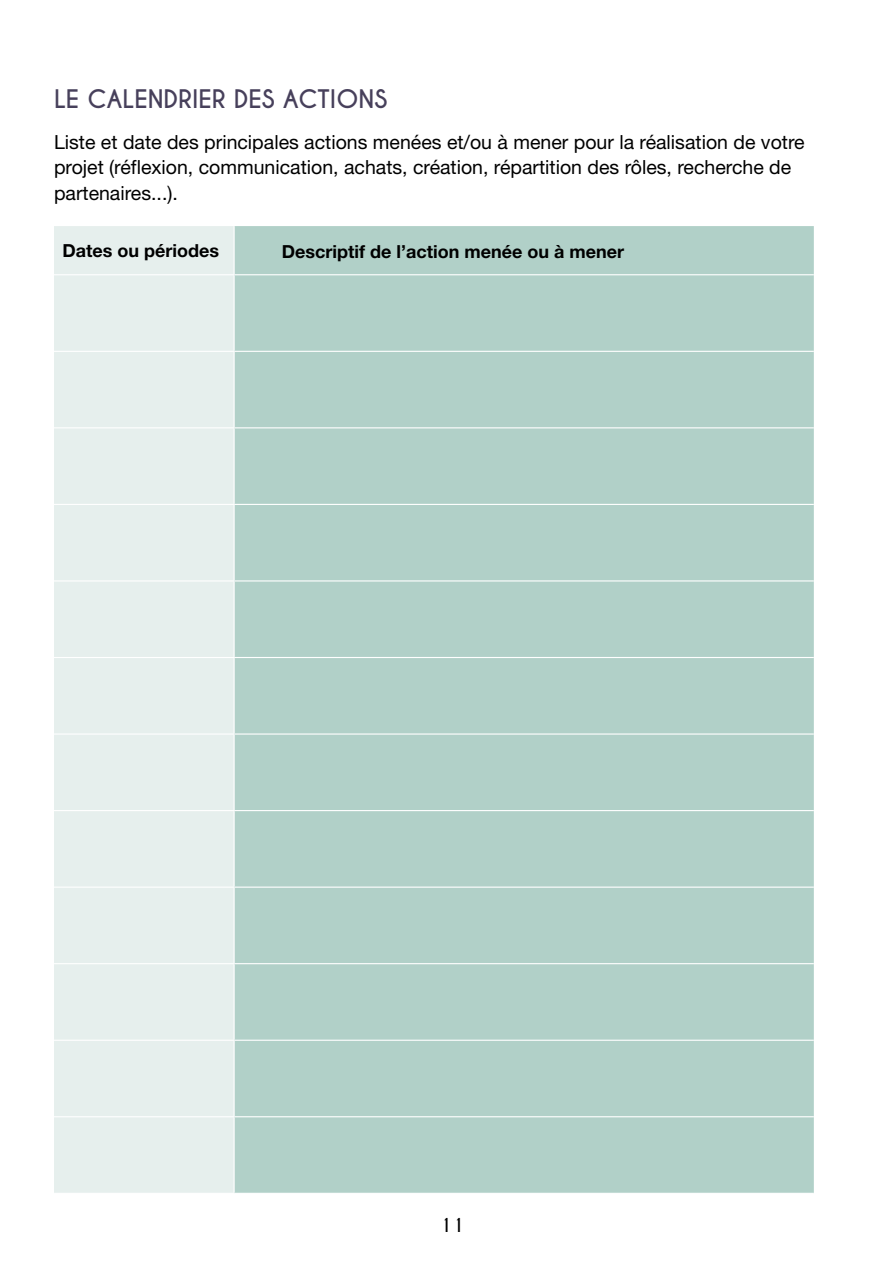
<style>
.page{position:relative;width:893px;height:1263px;background:#fff}
.page>*{position:absolute;margin:0;border:0;box-sizing:border-box;transform-origin:0 0}
.t1{font:700 24px "Caviar Dreams";color:#47405b}
.t2{font:19.5px/25.5px "Helvetica Neue LT Std";color:#000}
.t3{font:700 18px "Helvetica Neue LT Std";color:#000}
.t4{font:700 18px "Caviar Dreams";color:#000}
</style>
<div class="page">
<div style="left:54px;top:226px;width:180px;height:967px;background:#e6efed"></div>
<div style="left:235px;top:226px;width:579px;height:967px;background:#b1d0c8"></div>
<hr style="left:54px;top:274px;width:180px;height:1px;background:#fff">
<hr style="left:234px;top:274px;width:580px;height:1px;background:#fff">
<hr style="left:54px;top:351px;width:180px;height:1px;background:#fff">
<hr style="left:234px;top:351px;width:580px;height:1px;background:#fff">
<hr style="left:54px;top:427px;width:180px;height:1px;background:#fff">
<hr style="left:234px;top:427px;width:580px;height:1px;background:#fff">
<hr style="left:54px;top:504px;width:180px;height:1px;background:#fff">
<hr style="left:234px;top:504px;width:580px;height:1px;background:#fff">
<hr style="left:54px;top:580px;width:180px;height:1px;background:#fff">
<hr style="left:234px;top:580px;width:580px;height:1px;background:#fff">
<hr style="left:54px;top:657px;width:180px;height:1px;background:#fff">
<hr style="left:234px;top:657px;width:580px;height:1px;background:#fff">
<hr style="left:54px;top:733px;width:180px;height:2px;background:#fff">
<hr style="left:234px;top:733px;width:580px;height:2px;background:#fff">
<hr style="left:54px;top:810px;width:180px;height:1px;background:#fff">
<hr style="left:234px;top:810px;width:580px;height:1px;background:#fff">
<hr style="left:54px;top:886px;width:180px;height:2px;background:#fff">
<hr style="left:234px;top:886px;width:580px;height:2px;background:#fff">
<hr style="left:54px;top:963px;width:180px;height:1px;background:#fff">
<hr style="left:234px;top:963px;width:580px;height:1px;background:#fff">
<hr style="left:54px;top:1040px;width:180px;height:1px;background:#fff">
<hr style="left:234px;top:1040px;width:580px;height:1px;background:#fff">
<hr style="left:54px;top:1116px;width:180px;height:1px;background:#fff">
<hr style="left:234px;top:1116px;width:580px;height:1px;background:#fff">
<p class="t1" style="left:54px;top:84px;width:335px">LE CALENDRIER DES ACTIONS</p>
<p class="t2" style="left:54px;top:129px;width:752px">Liste et date des principales actions menées et/ou à mener pour la réalisation de votre projet (réflexion, communication, achats, création, répartition des rôles, recherche de partenaires...).</p>
<p class="t3" style="left:63px;top:239px;width:158px">Dates ou périodes</p>
<p class="t3" style="left:282px;top:241px;width:344px">Descriptif de l’action menée ou à mener</p>
<p class="t4" style="left:440px;top:1214px;width:27px">11</p>
</div>
